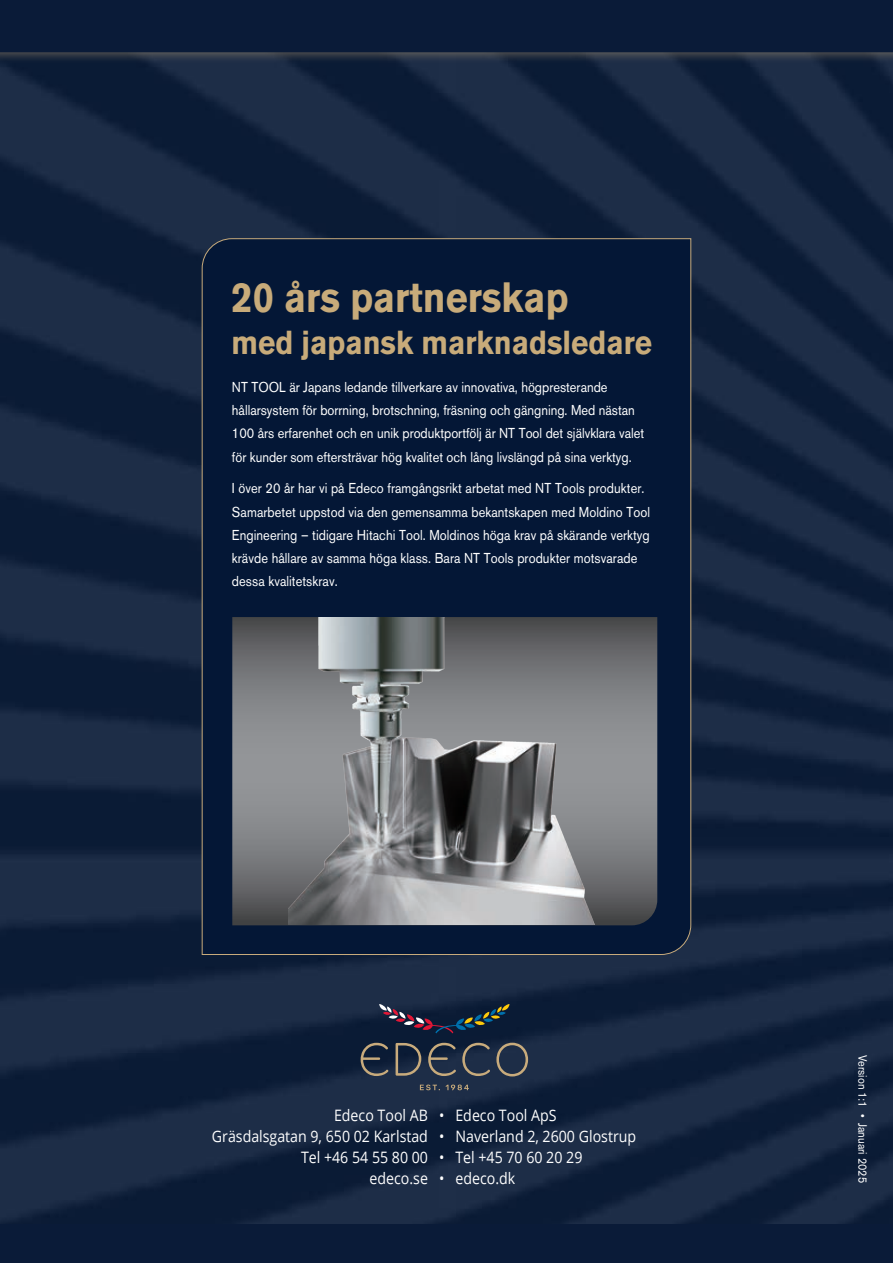
<style>
.page{position:relative;width:893px;height:1263px;background:#fff}
.page>*{position:absolute;margin:0;border:0;box-sizing:border-box;transform-origin:0 0}
.miller_vänsterrutan{font:700 42px "Akzidenz Grotesk BE";color:#c8ab7a;scale:.9 1}
.miller_vänsterrutan-2{font:700 33px "Akzidenz Grotesk BE";color:#c8ab7a;scale:.9 1}
.Brödtext{font:15.75px/21px "Open Sans";color:#fff;text-align:right;scale:.9 1}
.t1{font:14.25px/23.2px "Akzidenz Grotesk BE";letter-spacing:.005em;color:#fff;scale:.9 1}
.Brödtext-2{font:12px "Akzidenz Grotesk BE";color:#fff;scale:.9 1}
</style>
<div class="page">
<img style="left:0;top:183px;width:893px;height:1041px">
<div style="left:0;top:0;width:893px;height:183px;background:#c8ab7c;opacity:.65"></div>
<svg style="left:0;top:0;width:893px;height:171px;fill:#0a1b38"></svg>
<div style="left:0;top:1224px;width:893px;height:39px;background:#0a1b38"></div>
<div style="left:202px;top:238px;width:489px;height:717px;background:#041736"></div>
<svg style="left:232px;top:617px;width:425px;height:308px"></svg>
<img style="left:288px;top:617px;width:327px;height:307px">
<svg style="left:420px;top:1084px;width:20px;height:6px"></svg>
<svg style="left:446px;top:1084px;width:23px;height:6px"></svg>
<svg style="left:379px;top:1004px;width:131px;height:29px"></svg>
<svg style="left:361px;top:1043px;width:27px;height:33px"></svg>
<svg style="left:396px;top:1043px;width:25px;height:33px"></svg>
<svg style="left:428px;top:1043px;width:28px;height:33px"></svg>
<svg style="left:462px;top:1043px;width:28px;height:33px"></svg>
<svg style="left:496px;top:1043px;width:32px;height:33px"></svg>
<p class="miller_vänsterrutan" style="left:232px;top:273px;width:376px">20 års partnerskap</p>
<p class="miller_vänsterrutan-2" style="left:232px;top:323px;width:469px">med japansk marknadsledare</p>
<p class="t1" style="left:232px;top:375px;width:460px">NT TOOL är Japans ledande tillverkare av innovativa, högpresterande hållarsystem för borrning, brotschning, fräsning och gängning. Med nästan 100 års erfarenhet och en unik produktportfölj är NT Tool det självklara valet för kunder som eftersträvar hög kvalitet och lång livslängd på sina verktyg.</p>
<p class="t1" style="left:232px;top:477px;width:466px">I över 20 år har vi på Edeco framgångsrikt arbetat med NT Tools produkter.<br>Samarbetet uppstod via den gemensamma bekantskapen med Moldino Tool Engineering – tidigare Hitachi Tool. Moldinos höga krav på skärande verktyg krävde hållare av samma höga klass. Bara NT Tools produkter motsvarade dessa kvalitetskrav.</p>
<p class="Brödtext" style="left:334px;top:1104px;width:124px">Edeco Tool AB •</p>
<p class="Brödtext" style="left:212px;top:1125px;width:260px">Gräsdalsgatan 9, 650 02 Karlstad •</p>
<p class="Brödtext" style="left:301px;top:1146px;width:161px">Tel +46 54 55 80 00 • edeco.se •</p>
<p class="Brödtext" style="left:455px;top:1104px;width:114px">Edeco Tool ApS</p>
<p class="Brödtext" style="left:455px;top:1125px;width:202px">Naverland 2, 2600 Glostrup</p>
<p class="Brödtext" style="left:455px;top:1146px;width:143px;text-align:left">Tel +45 70 60 20 29 edeco.dk</p>
<p class="Brödtext-2" style="left:870px;top:1055px;width:143px;rotate:90deg">Version 1:1 • Januari 2025</p>
</div>
